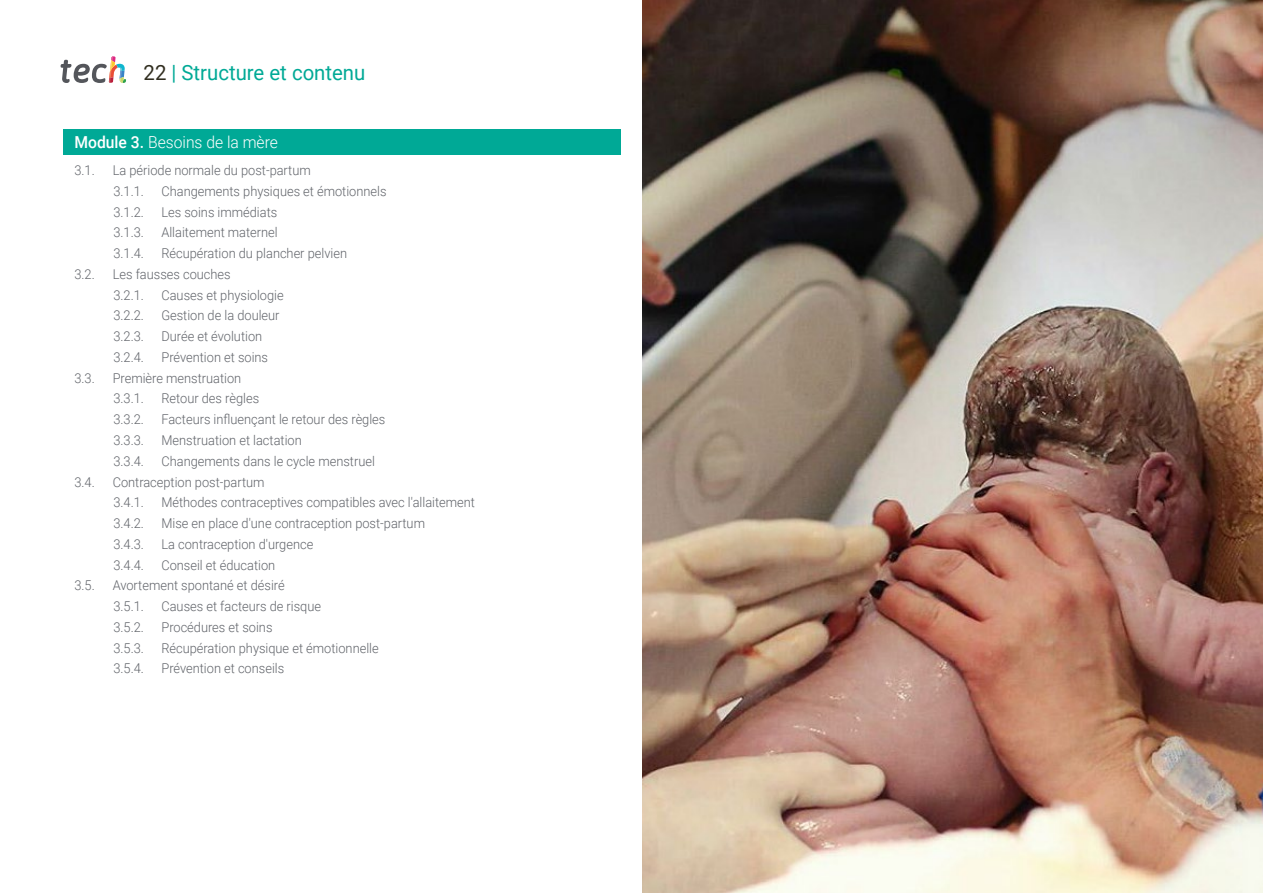
<style>
.page{position:relative;width:1263px;height:893px;background:#fff}
.page>*{position:absolute;margin:0;border:0;box-sizing:border-box;transform-origin:0 0}
.t1{font:21px "Roboto";color:#00a996}
.t2{font:300 16.5px "Roboto";color:#fff;scale:.95 1}
.t3{font:300 13.5px/20.7px "Roboto";color:#61646a;scale:.95 1}
.s1{color:#312e20}
.s2{font-weight:500}
</style>
<div class="page">
<svg style="left:61px;top:56px;width:65px;height:27px"></svg>
<div style="left:63px;top:129px;width:558px;height:25px;background:#00a996"></div>
<img style="left:642px;top:0;width:621px;height:893px">
<h1 class="t1" style="left:144px;top:57px;width:223px"><span class="s1">22</span> | Structure et contenu</h1>
<p class="t2" style="left:74px;top:131px;width:216px"><span class="s2">Module 3.</span> Besoins de la mère</p>
<p class="t3" style="left:74px;top:160px;width:23px">3.1.</p>
<p class="t3" style="left:113px;top:160px;width:210px">La période normale du post-partum<br>3.1.1.</p>
<p class="t3" style="left:161px;top:180px;width:238px">Changements physiques et émotionnels</p>
<p class="t3" style="left:113px;top:201px;width:34px">3.1.2.</p>
<p class="t3" style="left:161px;top:201px;width:124px">Les soins immédiats</p>
<p class="t3" style="left:113px;top:222px;width:34px">3.1.3.</p>
<p class="t3" style="left:161px;top:222px;width:124px">Allaitement maternel</p>
<p class="t3" style="left:113px;top:243px;width:34px">3.1.4.</p>
<p class="t3" style="left:161px;top:243px;width:197px">Récupération du plancher pelvien</p>
<p class="t3" style="left:74px;top:263px;width:23px">3.2.</p>
<p class="t3" style="left:113px;top:263px;width:126px">Les fausses couches<br>3.2.1.</p>
<p class="t3" style="left:161px;top:284px;width:130px">Causes et physiologie</p>
<p class="t3" style="left:113px;top:305px;width:34px">3.2.2.</p>
<p class="t3" style="left:161px;top:305px;width:126px">Gestion de la douleur</p>
<p class="t3" style="left:113px;top:326px;width:34px">3.2.3.</p>
<p class="t3" style="left:161px;top:326px;width:108px">Durée et évolution</p>
<p class="t3" style="left:113px;top:346px;width:34px">3.2.4.</p>
<p class="t3" style="left:161px;top:346px;width:114px">Prévention et soins</p>
<p class="t3" style="left:74px;top:367px;width:23px">3.3.</p>
<p class="t3" style="left:113px;top:367px;width:137px">Première menstruation<br>3.3.1.</p>
<p class="t3" style="left:161px;top:388px;width:104px">Retour des règles</p>
<p class="t3" style="left:113px;top:409px;width:34px">3.3.2.</p>
<p class="t3" style="left:161px;top:409px;width:237px">Facteurs influençant le retour des règles</p>
<p class="t3" style="left:113px;top:429px;width:34px">3.3.3.</p>
<p class="t3" style="left:161px;top:429px;width:149px">Menstruation et lactation</p>
<p class="t3" style="left:113px;top:450px;width:34px">3.3.4.</p>
<p class="t3" style="left:161px;top:450px;width:226px">Changements dans le cycle menstruel</p>
<p class="t3" style="left:74px;top:471px;width:23px">3.4.</p>
<p class="t3" style="left:113px;top:471px;width:161px">Contraception post-partum<br>3.4.1.</p>
<p class="t3" style="left:161px;top:492px;width:332px">Méthodes contraceptives compatibles avec l'allaitement</p>
<p class="t3" style="left:113px;top:512px;width:34px">3.4.2.</p>
<p class="t3" style="left:161px;top:512px;width:279px">Mise en place d'une contraception post-partum</p>
<p class="t3" style="left:113px;top:533px;width:34px">3.4.3.</p>
<p class="t3" style="left:161px;top:533px;width:161px">La contraception d'urgence</p>
<p class="t3" style="left:113px;top:554px;width:34px">3.4.4.</p>
<p class="t3" style="left:161px;top:554px;width:121px">Conseil et éducation</p>
<p class="t3" style="left:74px;top:575px;width:23px">3.5.</p>
<p class="t3" style="left:113px;top:575px;width:183px">Avortement spontané et désiré<br>3.5.1.</p>
<p class="t3" style="left:161px;top:595px;width:170px">Causes et facteurs de risque</p>
<p class="t3" style="left:113px;top:616px;width:34px">3.5.2.</p>
<p class="t3" style="left:161px;top:616px;width:118px">Procédures et soins</p>
<p class="t3" style="left:113px;top:637px;width:34px">3.5.3.</p>
<p class="t3" style="left:161px;top:637px;width:230px">Récupération physique et émotionnelle</p>
<p class="t3" style="left:113px;top:658px;width:34px">3.5.4.</p>
<p class="t3" style="left:161px;top:658px;width:131px">Prévention et conseils</p>
</div>
